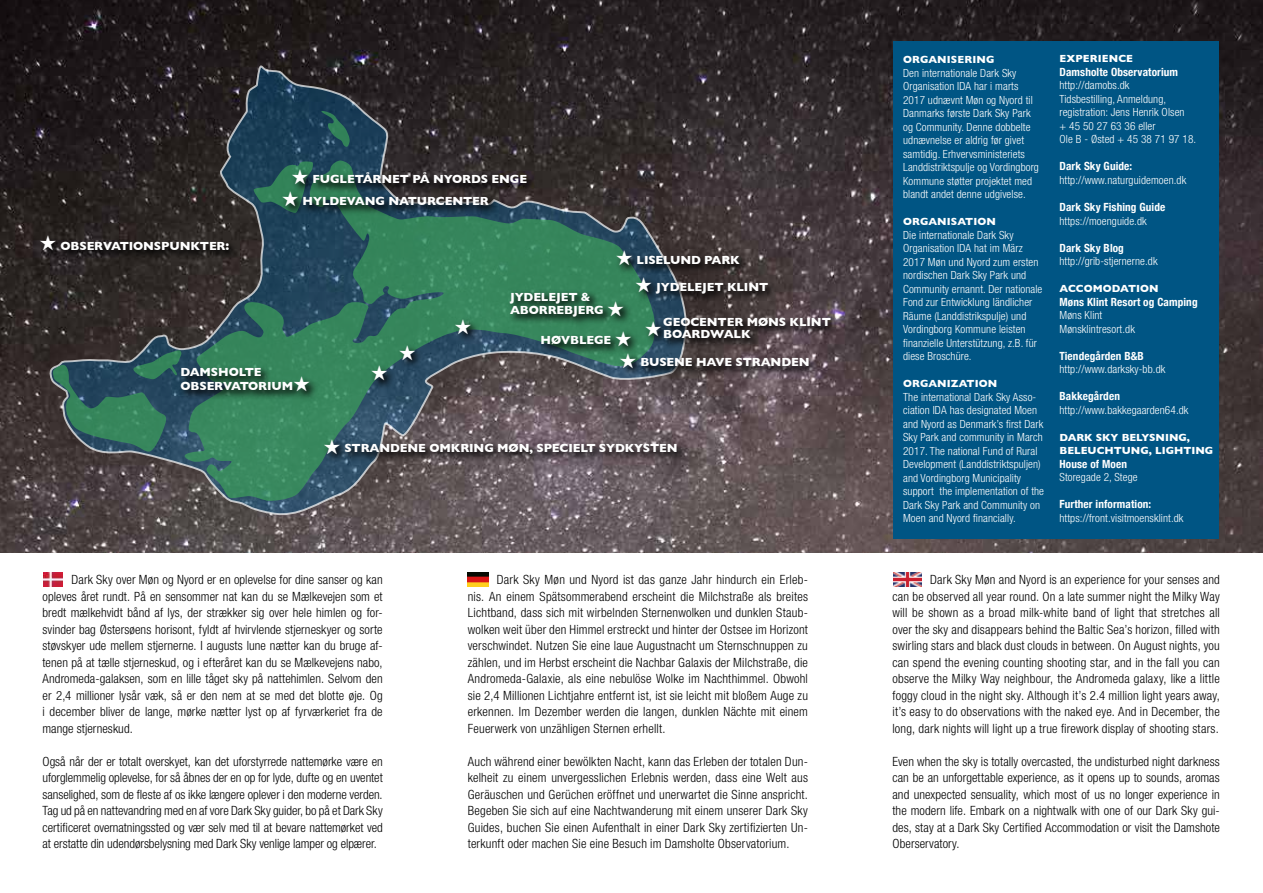
<style>
.page{position:relative;width:1263px;height:893px;background:#fff}
.page>*{position:absolute;margin:0;border:0;box-sizing:border-box;transform-origin:0 0}
.t1{font:300 condensed 12.75px/16.5px "Helvetica Neue";letter-spacing:.01em;color:#000;text-align:justify}
.t2{font:700 12px/13.5px "Gill Sans";letter-spacing:-.01em;color:#fff}
.t3{font:300 condensed 11.25px/13.5px "Helvetica Neue";letter-spacing:.01em;color:#fff}
.t4{font:700 condensed 11.25px "Helvetica Neue";letter-spacing:.01em;color:#fff}
.t5{font:700 10.5px/13.5px "Gill Sans";color:#fff}
.s1{font-size:13.5px}
</style>
<div class="page">
<img style="left:468px;top:572px;width:20px;height:15px">
<img style="left:893px;top:572px;width:28px;height:15px">
<img style="left:43px;top:572px;width:19px;height:15px">
<img style="left:0;top:0;width:1263px;height:553px">
<svg style="left:50px;top:65px;width:637px;height:450px;background:#343134"></svg>
<svg style="left:185px;top:160px;width:470px;height:341px;background:#42645a"></svg>
<svg style="left:53px;top:350px;width:128px;height:102px;background:#345f5a"></svg>
<svg style="left:321px;top:111px;width:29px;height:36px"></svg>
<div style="left:280px;top:189px;width:219px;height:28px;background:#000;opacity:.75"></div>
<div style="left:290px;top:167px;width:247px;height:27px;background:#000;opacity:.75"></div>
<div style="left:614px;top:248px;width:136px;height:28px;background:#000;opacity:.75"></div>
<div style="left:178px;top:365px;width:142px;height:37px;background:#000;opacity:.75"></div>
<div style="left:397px;top:343px;width:29px;height:27px;background:#000;opacity:.75"></div>
<div style="left:453px;top:316px;width:28px;height:27px;background:#000;opacity:.75"></div>
<div style="left:369px;top:363px;width:28px;height:27px;background:#000;opacity:.75"></div>
<div style="left:507px;top:290px;width:127px;height:38px;background:#000;opacity:.75"></div>
<div style="left:539px;top:329px;width:102px;height:27px;background:#000;opacity:.75"></div>
<div style="left:634px;top:275px;width:144px;height:30px;background:#000;opacity:.75"></div>
<div style="left:643px;top:319px;width:28px;height:27px;background:#000;opacity:.75"></div>
<div style="left:618px;top:350px;width:201px;height:28px;background:#000;opacity:.75"></div>
<div style="left:661px;top:315px;width:180px;height:34px;background:#000;opacity:.75"></div>
<div style="left:322px;top:437px;width:366px;height:28px;background:#000;opacity:.75"></div>
<div style="left:38px;top:233px;width:201px;height:27px;background:#000;opacity:.75"></div>
<div style="left:893px;top:41px;width:326px;height:498px;background:#005584"></div>
<svg style="left:400px;top:345px;width:15px;height:15px"></svg>
<svg style="left:455px;top:319px;width:16px;height:15px"></svg>
<svg style="left:371px;top:365px;width:16px;height:16px"></svg>
<svg style="left:645px;top:321px;width:16px;height:15px"></svg>
<p class="t2" style="left:292px;top:171px;width:237px">★ FUGLETÅRNET PÅ NYORDS ENGE</p>
<p class="t2" style="left:39px;top:239px;width:191px">★ OBSERVATIONSPUNKTER<span class="s1">:</span></p>
<p class="t2" style="left:282px;top:194px;width:209px">★ HYLDEVANG NATURCENTER</p>
<p class="t2" style="left:180px;top:365px;width:131px">DAMSHOLTE<br>OBSERVATORIUM★</p>
<p class="t2" style="left:616px;top:253px;width:126px">★ LISELUND PARK</p>
<p class="t2" style="left:635px;top:280px;width:135px">★ JYDELEJET KLINT</p>
<p class="t2" style="left:510px;top:290px;width:116px">JYDELEJET &amp;<br>ABORREBJERG ★</p>
<p class="t2" style="left:541px;top:333px;width:93px">HØVBLEGE ★</p>
<p class="t2" style="left:663px;top:316px;width:169px;line-height:12px">GEOCENTER MØNS KLINT<br>BOARDWALK</p>
<p class="t2" style="left:619px;top:355px;width:192px">★ BUSENE HAVE STRANDEN</p>
<p class="t2" style="left:323px;top:441px;width:356px">★ STRANDENE OMKRING MØN, SPECIELT SYDKYSTEN</p>
<p class="t1" style="left:43px;top:571px;width:342px;text-indent:29px">Dark Sky over Møn og Nyord er en oplevelse for dine sanser og kan opleves året rundt. På en sensommer nat kan du se Mælkevejen som et bredt mælkehvidt bånd af lys, der strækker sig over hele himlen og for&shy;svinder bag Østersøens horisont, fyldt af hvirvlende stjerneskyer og sorte støvskyer ude mellem stjernerne. I augusts lune nætter kan du bruge af&shy;tenen på at tælle stjerneskud, og i efteråret kan du se Mælkevejens nabo, Andromeda-galaksen, som en lille tåget sky på nattehimlen. Selvom den er 2,4 millioner lysår væk, så er den nem at se med det blotte øje. Og i december bliver de lange, mørke nætter lyst op af fyrværkeriet fra de mange stjerneskud.</p>
<p class="t1" style="left:43px;top:753px;width:342px">Også når der er totalt overskyet, kan det uforstyrrede nattemørke være en uforglemmelig oplevelse, for så åbnes der en op for lyde, dufte og en uventet sanselighed, som de fleste af os ikke længere oplever i den moderne verden.<br>Tag ud på en nattevandring med en af vore Dark Sky guider, bo på et Dark Sky certificeret overnatningssted og vær selv med til at bevare nattemørket ved at erstatte din udendørsbelysning med Dark Sky venlige lamper og elpærer.</p>
<p class="t1" style="left:468px;top:571px;width:342px;text-indent:29px">Dark Sky Møn und Nyord ist das ganze Jahr hindurch ein Erleb&shy;nis. An einem Spätsommerabend erscheint die Milchstraße als breites Lichtband, dass sich mit wirbelnden Sternenwolken und dunklen Staub&shy;wolken weit über den Himmel erstreckt und hinter der Ostsee im Horizont verschwindet. Nutzen Sie eine laue Augustnacht um Sternschnuppen zu zählen, und im Herbst erscheint die Nachbar Galaxis der Milchstraße, die Andromeda-Galaxie, als eine nebulöse Wolke im Nachthimmel. Obwohl sie 2,4 Millionen Lichtjahre entfernt ist, ist sie leicht mit bloßem Auge zu erkennen. Im Dezember werden die langen, dunklen Nächte mit einem Feuerwerk von unzähligen Sternen erhellt.</p>
<p class="t1" style="left:468px;top:753px;width:342px">Auch während einer bewölkten Nacht, kann das Erleben der totalen Dun&shy;kelheit zu einem unvergesslichen Erlebnis werden, dass eine Welt aus Geräuschen und Gerüchen eröffnet und unerwartet die Sinne anspricht.<br>Begeben Sie sich auf eine Nachtwanderung mit einem unserer Dark Sky Guides, buchen Sie einen Aufenthalt in einer Dark Sky zertifizierten Un&shy;terkunft oder machen Sie eine Besuch im Damsholte Observatorium.</p>
<p class="t5" style="left:903px;top:52px;width:93px">ORGANISERING</p>
<p class="t3" style="left:903px;top:66px;width:137px">Den internationale Dark Sky<br>Organisation IDA har i marts<br>2017 udnævnt Møn og Nyord til<br>Danmarks første Dark Sky Park og Community. Denne dobbelte udnævnelse er aldrig før givet samtidig. Erhvervsministeriets<br>Landdistriktspulje og Vordingborg<br>Kommune støtter projektet med blandt andet denne udgivelse.</p>
<p class="t5" style="left:903px;top:214px;width:94px">ORGANISATION</p>
<p class="t3" style="left:903px;top:228px;width:141px">Die internationale Dark Sky<br>Organisation IDA hat im März<br>2017 Møn und Nyord zum ersten nordischen Dark Sky Park und<br>Community ernannt. Der nationale<br>Fond zur Entwicklung ländlicher<br>Räume (Landdistrikspulje) und<br>Vordingborg Kommune leisten finanzielle Unterstützung, z.B. für diese Broschüre.</p>
<p class="t5" style="left:903px;top:376px;width:96px">ORGANIZATION</p>
<p class="t3" style="left:903px;top:390px;width:142px">The international Dark Sky Asso&shy;ciation IDA has designated Moen and Nyord as Denmark’s first Dark<br>Sky Park and community in March<br>2017. The national Fund of Rural<br>Development (Landdistriktspuljen) and Vordingborg Municipality support the implementation of the<br>Dark Sky Park and Community on<br>Moen and Nyord financially.</p>
<p class="t5" style="left:1059px;top:52px;width:75px">EXPERIENCE</p>
<p class="t4" style="left:1059px;top:63px;width:120px">Damsholte Observatorium</p>
<p class="t3" style="left:1059px;top:79px;width:138px">http://damobs.dk<br>Tidsbestilling, Anmeldung, registration: Jens Henrik Olsen<br>+ 45 50 27 63 36 eller<br>Ole B - Østed + 45 38 71 97 18.</p>
<p class="t4" style="left:1059px;top:157px;width:74px">Dark Sky Guide:</p>
<p class="t3" style="left:1059px;top:173px;width:128px">http://www.naturguidemoen.dk</p>
<p class="t4" style="left:1059px;top:198px;width:107px">Dark Sky Fishing Guide</p>
<p class="t3" style="left:1059px;top:214px;width:89px">https://moenguide.dk</p>
<p class="t4" style="left:1059px;top:238px;width:66px">Dark Sky Blog</p>
<p class="t3" style="left:1059px;top:254px;width:100px">http://grib-stjernerne.dk</p>
<p class="t5" style="left:1059px;top:281px;width:101px">ACCOMODATION</p>
<p class="t4" style="left:1059px;top:292px;width:140px">Møns Klint Resort og Camping</p>
<p class="t3" style="left:1059px;top:308px;width:77px">Møns Klint<br>Mønsklintresort.dk</p>
<p class="t4" style="left:1059px;top:346px;width:86px">Tiendegården B&amp;B</p>
<p class="t3" style="left:1059px;top:362px;width:107px">http://www.darksky-bb.dk</p>
<p class="t4" style="left:1059px;top:387px;width:62px">Bakkegården</p>
<p class="t3" style="left:1059px;top:403px;width:130px">http://www.bakkegaarden64.dk</p>
<p class="t5" style="left:1059px;top:430px;width:155px">DARK SKY BELYSNING,<br>BELEUCHTUNG, LIGHTING</p>
<p class="t4" style="left:1059px;top:454px;width:69px">House of Moen</p>
<p class="t3" style="left:1059px;top:470px;width:80px">Storegade 2, Stege</p>
<p class="t4" style="left:1059px;top:495px;width:93px">Further information:</p>
<p class="t3" style="left:1059px;top:511px;width:126px">https://front.visitmoensklint.dk</p>
<p class="t1" style="left:892px;top:571px;width:329px;text-indent:38px">Dark Sky Møn and Nyord is an experience for your senses and can be observed all year round. On a late summer night the Milky Way will be shown as a broad milk-white band of light that stretches all over the sky and disappears behind the Baltic Sea’s horizon, filled with swirling stars and black dust clouds in between. On August nights, you can spend the evening counting shooting star, and in the fall you can observe the Milky Way neighbour, the Andromeda galaxy, like a little foggy cloud in the night sky. Although it’s 2.4 million light years away, it’s easy to do observations with the naked eye. And in December, the long, dark nights will light up a true firework display of shooting stars.</p>
<p class="t1" style="left:892px;top:753px;width:329px">Even when the sky is totally overcasted, the undisturbed night darkness can be an unforgettable experience, as it opens up to sounds, aromas and unexpected sensuality, which most of us no longer experience in the modern life. Embark on a nightwalk with one of our Dark Sky gui&shy;des, stay at a Dark Sky Certified Accommodation or visit the Damshote Oberservatory.</p>
</div>
